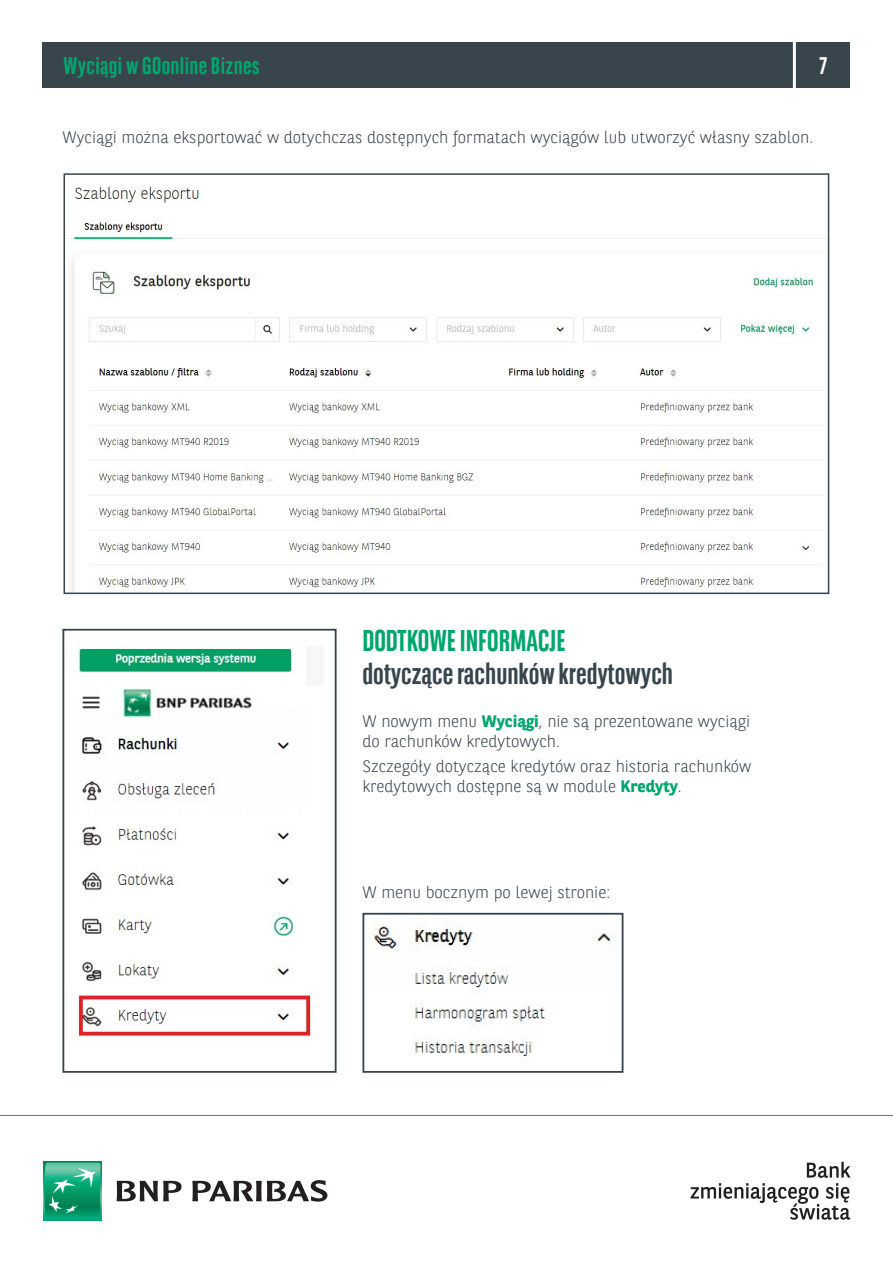
<style>
.page{position:relative;width:893px;height:1263px;background:#fff}
.page>*{position:absolute;margin:0;border:0;box-sizing:border-box;transform-origin:0 0}
.TYTUŁY_SEKCJI{font:700 30px/33px "BNPP Sans Condensed";color:#38454d}
.t1{font:700 24px "BNPP Sans Condensed";letter-spacing:.015em;color:#00a66e}
.t2{font:700 24px "BNPP Sans Condensed";color:#fff}
.TEXT_BASIC{font:300 16.5px/19.5px "BNPP Sans";color:#38454d}
.s1{color:#00a66e}
.s2{font-weight:700;color:#00a66e}
</style>
<div class="page">
<svg style="left:691px;top:1161px;width:160px;height:59px"></svg>
<svg style="left:117px;top:1181px;width:65px;height:20px"></svg>
<svg style="left:192px;top:1180px;width:135px;height:21px"></svg>
<svg style="left:43px;top:1161px;width:59px;height:59px"></svg>
<svg style="left:44px;top:1163px;width:57px;height:55px;background:#2dab82"></svg>
<hr style="left:0;top:1115px;width:893px;height:1px;background:#00a66e">
<div style="left:43px;top:43px;width:807px;height:45px;background:#38454d"></div>
<hr style="left:793px;top:41px;width:3px;height:48px;background:#fff">
<img style="left:67px;top:186px;width:759px;height:405px">
<div style="left:64px;top:173px;width:765px;height:421px;border:2px solid #38454d"></div>
<img style="left:78px;top:648px;width:233px;height:389px">
<div style="left:62px;top:629px;width:275px;height:444px;border:2px solid #38454d"></div>
<img style="left:369px;top:924px;width:244px;height:132px">
<div style="left:362px;top:913px;width:261px;height:160px;border:2px solid #38454d"></div>
<h2 class="t1" style="left:64px;top:52px;width:198px">Wyciągi w GOonline Biznes</h2>
<h2 class="t2" style="left:819px;top:52px;width:9px">7</h2>
<p class="TEXT_BASIC" style="left:62px;top:126px;width:752px">Wyciągi można eksportować w dotychczas dostępnych formatach wyciągów lub utworzyć własny szablon.</p>
<p class="TYTUŁY_SEKCJI" style="left:362px;top:624px;width:312px"><span class="s1">DODTKOWE INFORMACJE<br></span>dotyczące rachunków kredytowych</p>
<p class="TEXT_BASIC" style="left:362px;top:711px;width:389px">W nowym menu <span class="s2">Wyciągi</span>, nie są prezentowane wyciągi do rachunków kredytowych.</p>
<p class="TEXT_BASIC" style="left:362px;top:756px;width:390px">Szczegóły dotyczące kredytów oraz historia rachunków kredytowych dostępne są w module <span class="s2">Kredyty</span>.</p>
<p class="TEXT_BASIC" style="left:362px;top:881px;width:249px">W menu bocznym po lewej stronie:</p>
</div>
